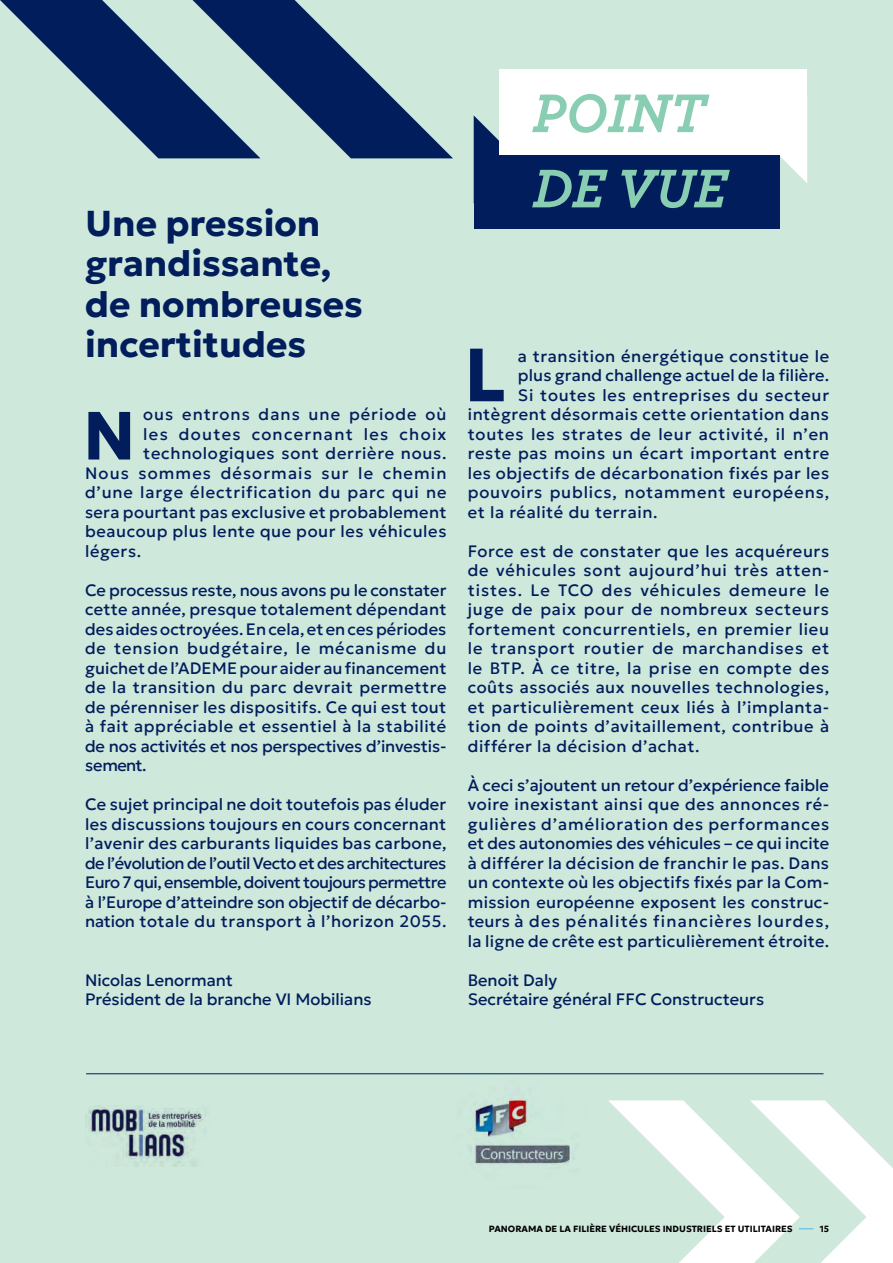
<style>
.page{position:relative;width:893px;height:1263px;background:#cee8dc}
.page>*{position:absolute;margin:0;border:0;box-sizing:border-box;transform-origin:0 0}
.t1{font:italic 700 57.15px/75.3px "Archer";color:#89ceb2}
.t2{font:700 36px/40.5px "Geologica Cursive";color:#011d5b}
.t3{font:16.5px/19.5px "Geologica Cursive";letter-spacing:.035em;color:#011d5b;text-align:justify}
.t4{font:16.5px/19.5px "Geologica Cursive";color:#011d5b}
.t5{font:16.5px "Geologica Cursive";letter-spacing:.01em;color:#011d5b}
.t6{font:16.5px "Geologica Cursive";letter-spacing:.055em;color:#011d5b}
.t7{font:16.5px "Geologica Cursive";letter-spacing:.07em;color:#011d5b}
.t8{font:16.5px "Geologica Cursive";letter-spacing:.08em;color:#011d5b}
.t9{font:16.5px "Geologica Cursive";letter-spacing:.065em;color:#011d5b}
.t10{font:700 9px "Geologica Cursive";color:#000}
</style>
<div class="page">
<svg style="left:779px;top:155px;width:28px;height:28px"></svg>
<svg style="left:474px;top:116px;width:25px;height:25px"></svg>
<div style="left:474px;top:141px;width:305px;height:87px;background:#011d5b"></div>
<div style="left:499px;top:70px;width:308px;height:85px;background:#fff"></div>
<svg style="left:0;top:0;width:453px;height:158px"></svg>
<svg style="left:470px;top:349px;width:34px;height:52px"></svg>
<svg style="left:88px;top:412px;width:42px;height:47px"></svg>
<img style="left:456px;top:1074px;width:130px;height:91px">
<img style="left:85px;top:1106px;width:121px;height:61px">
<hr style="left:86px;top:1073px;width:737px;height:1px;background:#011d5b">
<svg style="left:608px;top:1100px;width:285px;height:163px"></svg>
<h2 class="t2" style="left:85px;top:200px;width:279px">Une pression grandissante, de nombreuses incertitudes</h2>
<p class="t9" style="left:143px;top:400px;width:305px">ous entrons dans une période où</p>
<p class="t8" style="left:143px;top:419px;width:305px">les doutes concernant les choix</p>
<p class="t3" style="left:143px;top:442px;width:305px">technologiques sont derrière nous.</p>
<p class="t7" style="left:85px;top:458px;width:363px">Nous sommes désormais sur le chemin</p>
<p class="t3" style="left:85px;top:481px;width:363px">d’une large électrification du parc qui ne</p>
<p class="t3" style="left:85px;top:501px;width:363px">sera pourtant pas exclusive et probablement</p>
<p class="t3" style="left:85px;top:520px;width:363px">beaucoup plus lente que pour les véhicules</p>
<p class="t3" style="left:85px;top:540px;width:58px">légers.</p>
<p class="t3" style="left:85px;top:579px;width:363px">Ce processus reste, nous avons pu le constater cette année, presque totalement dépendant des aides octroyées. En cela, et en ces périodes de tension budgétaire, le mécanisme du guichet de l’ADEME pour aider au financement de la transition du parc devrait permettre de pérenniser les dispositifs. Ce qui est tout à fait appréciable et essentiel à la stabilité de nos activités et nos perspectives d’investis&shy;sement.</p>
<p class="t3" style="left:85px;top:793px;width:363px">Ce sujet principal ne doit toutefois pas éluder les discussions toujours en cours concernant l’avenir des carburants liquides bas carbone, de l’évolution de l’outil Vecto et des architectures Euro 7 qui, ensemble, doivent toujours permettre à l’Europe d’atteindre son objectif de décarbo&shy;nation totale du transport à l’horizon 2055.</p>
<p class="t4" style="left:85px;top:969px;width:288px">Nicolas Lenormant<br>Président de la branche VI Mobilians</p>
<h1 class="t1" style="left:533px;top:71px;width:196px">POINT<br>DE VUE</h1>
<p class="t3" style="left:518px;top:345px;width:313px">a transition énergétique constitue le</p>
<p class="t5" style="left:518px;top:361px;width:313px">plus grand challenge actuel de la filière.</p>
<p class="t3" style="left:518px;top:384px;width:313px">Si toutes les entreprises du secteur</p>
<p class="t3" style="left:468px;top:403px;width:363px">intègrent désormais cette orientation dans</p>
<p class="t3" style="left:468px;top:423px;width:363px">toutes les strates de leur activité, il n’en</p>
<p class="t3" style="left:468px;top:442px;width:363px">reste pas moins un écart important entre</p>
<p class="t3" style="left:468px;top:462px;width:363px">les objectifs de décarbonation fixés par les</p>
<p class="t6" style="left:468px;top:478px;width:363px">pouvoirs publics, notamment européens,</p>
<p class="t3" style="left:468px;top:501px;width:191px">et la réalité du terrain.</p>
<p class="t3" style="left:468px;top:540px;width:363px">Force est de constater que les acquéreurs de véhicules sont aujourd’hui très atten&shy;tistes. Le TCO des véhicules demeure le juge de paix pour de nombreux secteurs fortement concurrentiels, en premier lieu le transport routier de marchandises et le BTP. À ce titre, la prise en compte des coûts associés aux nouvelles technologies, et particulièrement ceux liés à l’implanta&shy;tion de points d’avitaillement, contribue à différer la décision d’achat.</p>
<p class="t3" style="left:468px;top:774px;width:363px">À ceci s’ajoutent un retour d’expérience faible voire inexistant ainsi que des annonces ré&shy;gulières d’amélioration des performances et des autonomies des véhicules – ce qui incite à différer la décision de franchir le pas. Dans un contexte où les objectifs fixés par la Com&shy;mission européenne exposent les construc&shy;teurs à des pénalités financières lourdes, la ligne de crête est particulièrement étroite.</p>
<p class="t4" style="left:468px;top:969px;width:298px">Benoit Daly<br>Secrétaire général FFC Constructeurs</p>
<p class="t10" style="left:489px;top:1221px;width:305px">PANORAMA DE LA FILIÈRE VÉHICULES INDUSTRIELS ET UTILITAIRES</p>
<p class="t10" style="left:820px;top:1221px;width:11px">15</p>
</div>
